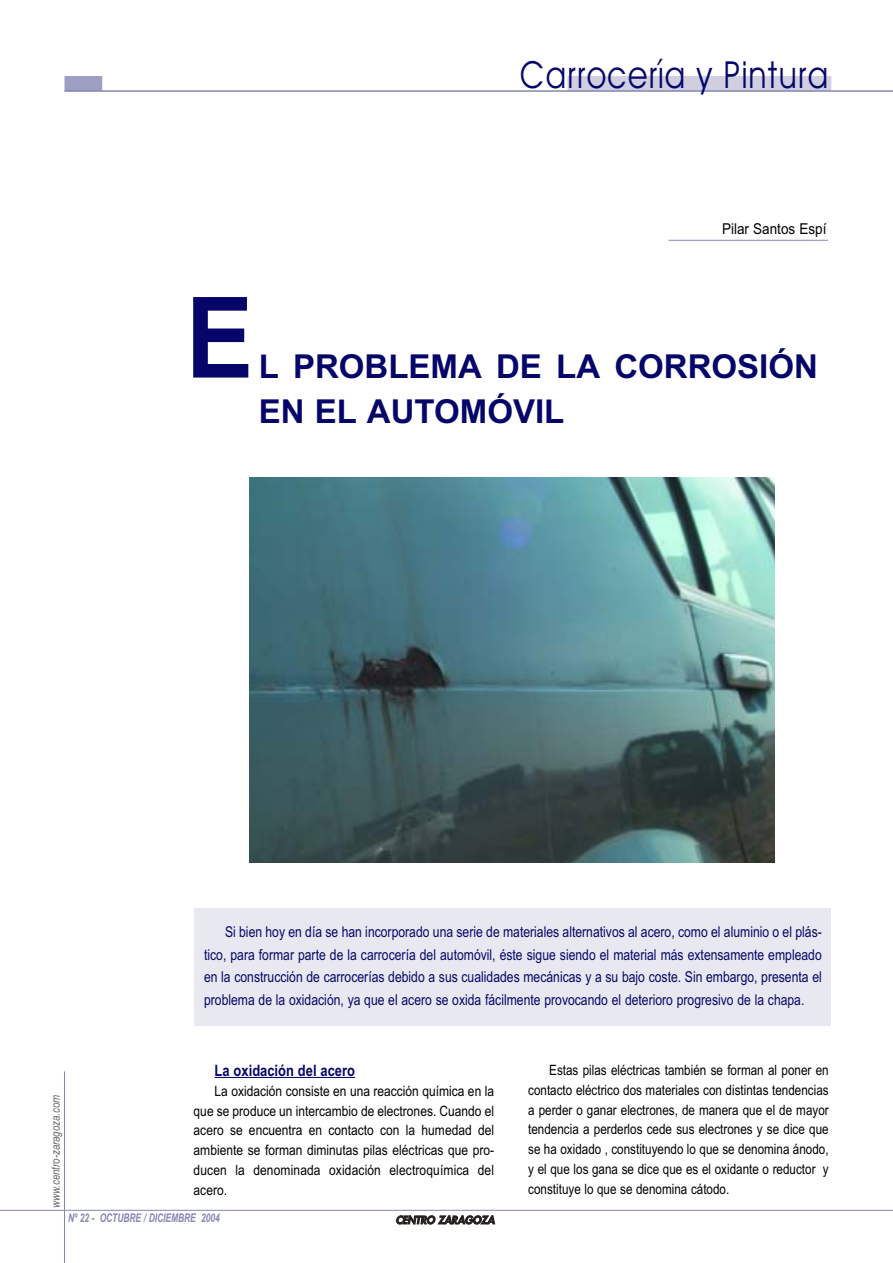
<style>
.page{position:relative;width:893px;height:1263px;background:#fff}
.page>*{position:absolute;margin:0;border:0;box-sizing:border-box;transform-origin:0 0}
.t1{font:700 112.5px "Arial";color:#06066a;scale:.9 1}
.t2{font:37.5px "Avant Garde";color:#06066a;scale:.85 1}
.t3{font:700 33px/45px "Arial";color:#06066a}
.t4{font:700 15.75px "Arial Narrow";color:#06066a}
.t5{font:15px/22.5px "Arial Narrow";color:#06066a;text-align:justify}
.t6{font:15px "Arial";color:#000;scale:.9 1}
.t7{font:14.25px/19.8px "Arial Narrow";color:#000;text-align:justify}
.t8{font:italic 700 12px "Arial";color:#8686b4;scale:.7 1}
.t9{font:italic 12px "Arial";color:#666;scale:.8 1}
</style>
<div class="page">
<hr style="left:0;top:1210px;width:892px;height:1px;background:#8686b4">
<div style="left:567px;top:76px;width:264px;height:15px;background:#cfcfe0"></div>
<div style="left:64px;top:76px;width:38px;height:15px;background:#9f9fc3"></div>
<svg style="left:396px;top:1216px;width:99px;height:8px"></svg>
<hr style="left:64px;top:1071px;width:1px;height:192px;background:#8686b4">
<hr style="left:64px;top:90px;width:828px;height:2px;background:#8686b4">
<hr style="left:668px;top:240px;width:160px;height:1px;background:#8686b4">
<div style="left:194px;top:908px;width:636px;height:118px;background:#e8e8f0"></div>
<img style="left:249px;top:478px;width:525px;height:385px">
<hr style="left:215px;top:1077px;width:140px;height:1px;background:#06066a">
<h2 class="t2" style="left:519px;top:60px;width:366px">Carrocería y Pintura</h2>
<p class="t6" style="left:722px;top:223px;width:117px">Pilar Santos Espí</p>
<h1 class="t1" style="left:186px;top:297px;width:77px">E</h1>
<h3 class="t3" style="left:259px;top:347px;width:560px">L PROBLEMA DE LA CORROSIÓN<br>EN EL AUTOMÓVIL</h3>
<p class="t9" style="left:51px;top:1208px;width:143px;rotate:-90deg">www.centro-zaragoza.com</p>
<p class="t5" style="left:204px;top:922px;width:619px;text-indent:21px">Si bien hoy en día se han incorporado una serie de materiales alternativos al acero, como el aluminio o el plás&shy;tico, para formar parte de la carrocería del automóvil, éste sigue siendo el material más extensamente empleado en la construcción de carrocerías debido a sus cualidades mecánicas y a su bajo coste. Sin embargo, presenta el problema de la oxidación, ya que el acero se oxida fácilmente provocando el deterioro progresivo de la chapa.</p>
<p class="t4" style="left:215px;top:1065px;width:142px">La oxidación del acero</p>
<p class="t7" style="left:194px;top:1082px;width:302px;text-indent:21px">La oxidación consiste en una reacción química en la que se produce un intercambio de electrones. Cuando el acero se encuentra en contacto con la humedad del ambiente se forman diminutas pilas eléctricas que pro&shy;ducen la denominada oxidación electroquímica del acero.</p>
<p class="t7" style="left:528px;top:1061px;width:302px;text-indent:21px">Estas pilas eléctricas también se forman al poner en contacto eléctrico dos materiales con distintas tendencias a perder o ganar electrones, de manera que el de mayor tendencia a perderlos cede sus electrones y se dice que se ha oxidado , constituyendo lo que se denomina ánodo, y el que los gana se dice que es el oxidante o reductor y constituye lo que se denomina cátodo.</p>
<p class="t8" style="left:68px;top:1214px;width:218px">Nº 22 - OCTUBRE / DICIEMBRE 2004</p>
</div>
